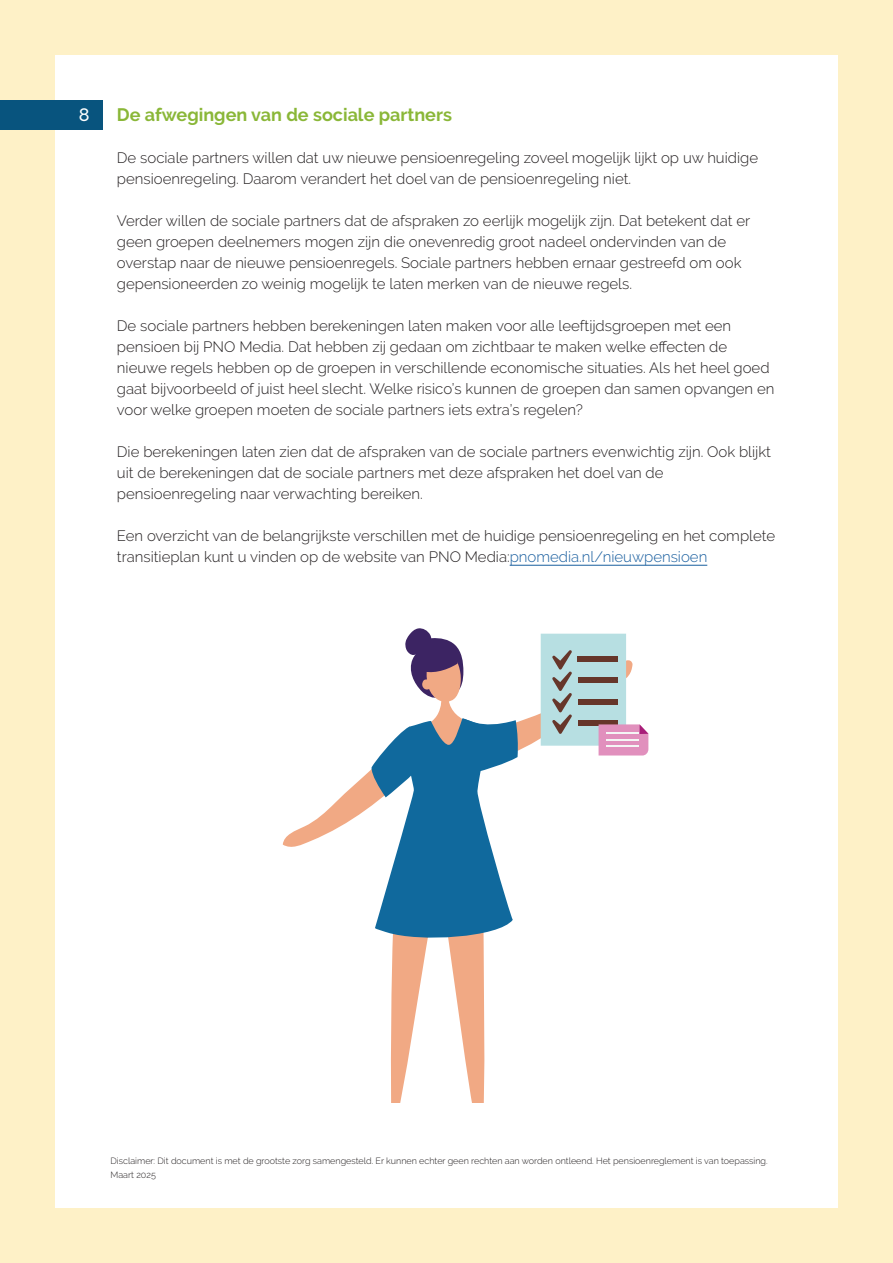
<style>
.page{position:relative;width:893px;height:1263px;background:#fef1c7}
.page>*{position:absolute;margin:0;border:0;box-sizing:border-box;transform-origin:0 0}
.t1{font:700 18px "Raleway";color:#8ab738}
.t2{font:500 18px "Raleway";color:#fff}
.t3{font:300 15px/21px "Raleway";color:#231f20}
.t4{font:300 9px/13.5px "Raleway";color:#231f20}
.s1{color:#175d9e}
</style>
<div class="page">
<div style="left:55px;top:55px;width:783px;height:1153px;background:#fff"></div>
<div style="left:0;top:100px;width:102px;height:30px;background:#08547e"></div>
<hr style="left:510px;top:565px;width:197px;height:1px;background:#175d9e">
<svg style="left:283px;top:651px;width:349px;height:196px"></svg>
<svg style="left:371px;top:717px;width:147px;height:385px"></svg>
<svg style="left:405px;top:628px;width:58px;height:75px"></svg>
<svg style="left:541px;top:634px;width:107px;height:121px"></svg>
<hr style="left:606px;top:732px;width:32px;height:2px;background:#f4f6f5">
<hr style="left:606px;top:739px;width:32px;height:1px;background:#f4f6f5">
<hr style="left:606px;top:745px;width:32px;height:2px;background:#f4f6f5">
<p class="t2" style="left:79px;top:104px;width:12px">8</p>
<p class="t1" style="left:117px;top:105px;width:337px">De afwegingen van de sociale partners</p>
<p class="t3" style="left:117px;top:147px;width:643px">De sociale partners willen dat uw nieuwe pensioenregeling zoveel mogelijk lijkt op uw huidige pensioenregeling. Daarom verandert het doel van de pensioenregeling niet.</p>
<p class="t3" style="left:117px;top:210px;width:635px">Verder willen de sociale partners dat de afspraken zo eerlijk mogelijk zijn. Dat betekent dat er geen groepen deelnemers mogen zijn die onevenredig groot nadeel ondervinden van de overstap naar de nieuwe pensioenregels. Sociale partners hebben ernaar gestreefd om ook gepensioneerden zo weinig mogelijk te laten merken van de nieuwe regels.</p>
<p class="t3" style="left:117px;top:315px;width:659px">De sociale partners hebben berekeningen laten maken voor alle leeftijdsgroepen met een pensioen bij PNO Media. Dat hebben zij gedaan om zichtbaar te maken welke effecten de nieuwe regels hebben op de groepen in verschillende economische situaties. Als het heel goed gaat bijvoorbeeld of juist heel slecht. Welke risico’s kunnen de groepen dan samen opvangen en voor welke groepen moeten de sociale partners iets extra’s regelen?</p>
<p class="t3" style="left:117px;top:441px;width:656px">Die berekeningen laten zien dat de afspraken van de sociale partners evenwichtig zijn. Ook blijkt uit de berekeningen dat de sociale partners met deze afspraken het doel van de pensioenregeling naar verwachting bereiken.</p>
<p class="t3" style="left:117px;top:525px;width:660px">Een overzicht van de belangrijkste verschillen met de huidige pensioenregeling en het complete transitieplan kunt u vinden op de website van PNO Media:<span class="s1">pnomedia.nl/nieuwpensioen</span></p>
<p class="t4" style="left:111px;top:1154px;width:659px">Disclaimer: Dit document is met de grootste zorg samengesteld. Er kunnen echter geen rechten aan worden ontleend. Het pensioenreglement is van toepassing.<br>Maart 2025</p>
</div>
